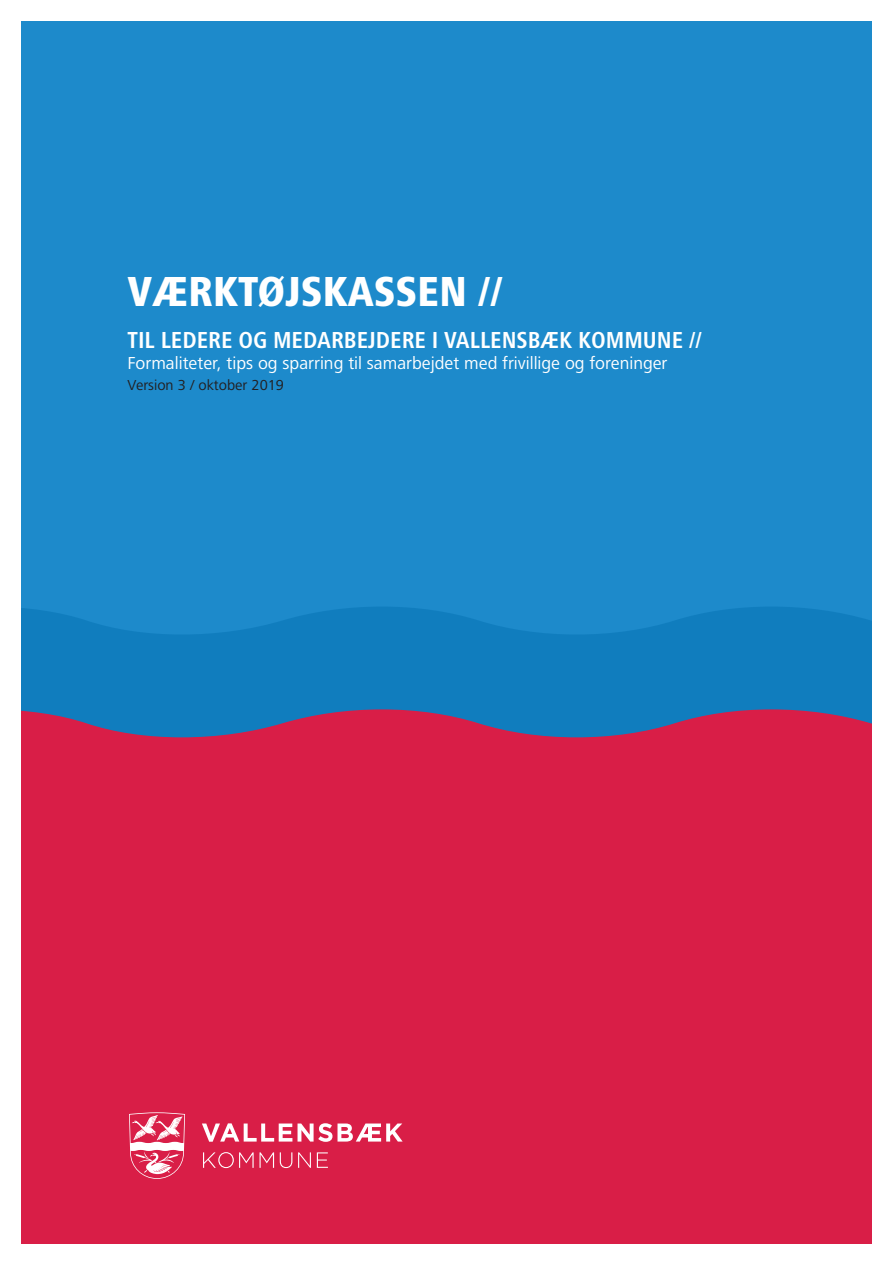
<style>
.page{position:relative;width:893px;height:1263px;background:#fff}
.page>*{position:absolute;margin:0;border:0;box-sizing:border-box;transform-origin:0 0}
.afsnitsorverskrift{font:800 condensed 43.5px "Frutiger Next LT";color:#fff}
.lille_RM{font:700 condensed 24px "Frutiger Next LT";color:#fff}
.lille_RM-2{font:18px "Frutiger Next LT";color:#fff}
.lille_RM-3{font:15px "Frutiger Next LT";color:#231f20}
</style>
<div class="page">
<div style="left:21px;top:21px;width:851px;height:1223px;background:#1d8acb"></div>
<div style="left:21px;top:1141px;width:851px;height:103px;background:#d91e47"></div>
<svg style="left:21px;top:607px;width:851px;height:534px;fill:#d91e47"></svg>
<svg style="left:202px;top:1123px;width:90px;height:19px;background:#e7758e"></svg>
<svg style="left:298px;top:1123px;width:104px;height:19px;background:#eb899f"></svg>
<svg style="left:203px;top:1152px;width:51px;height:16px"></svg>
<svg style="left:260px;top:1152px;width:14px;height:16px"></svg>
<svg style="left:280px;top:1152px;width:12px;height:16px"></svg>
<svg style="left:298px;top:1152px;width:13px;height:16px"></svg>
<svg style="left:317px;top:1152px;width:11px;height:16px"></svg>
<svg style="left:129px;top:1112px;width:56px;height:67px;background:#e66c87"></svg>
<p class="afsnitsorverskrift" style="left:128px;top:267px;width:376px">VÆRKTØJSKASSEN //</p>
<p class="lille_RM" style="left:128px;top:327px;width:576px">TIL LEDERE OG MEDARBEJDERE I VALLENSBÆK KOMMUNE //</p>
<p class="lille_RM-2" style="left:128px;top:353px;width:541px">Formaliteter, tips og sparring til samarbejdet med frivillige og foreninger</p>
<p class="lille_RM-3" style="left:128px;top:377px;width:158px">Version 3 / oktober 2019</p>
</div>
